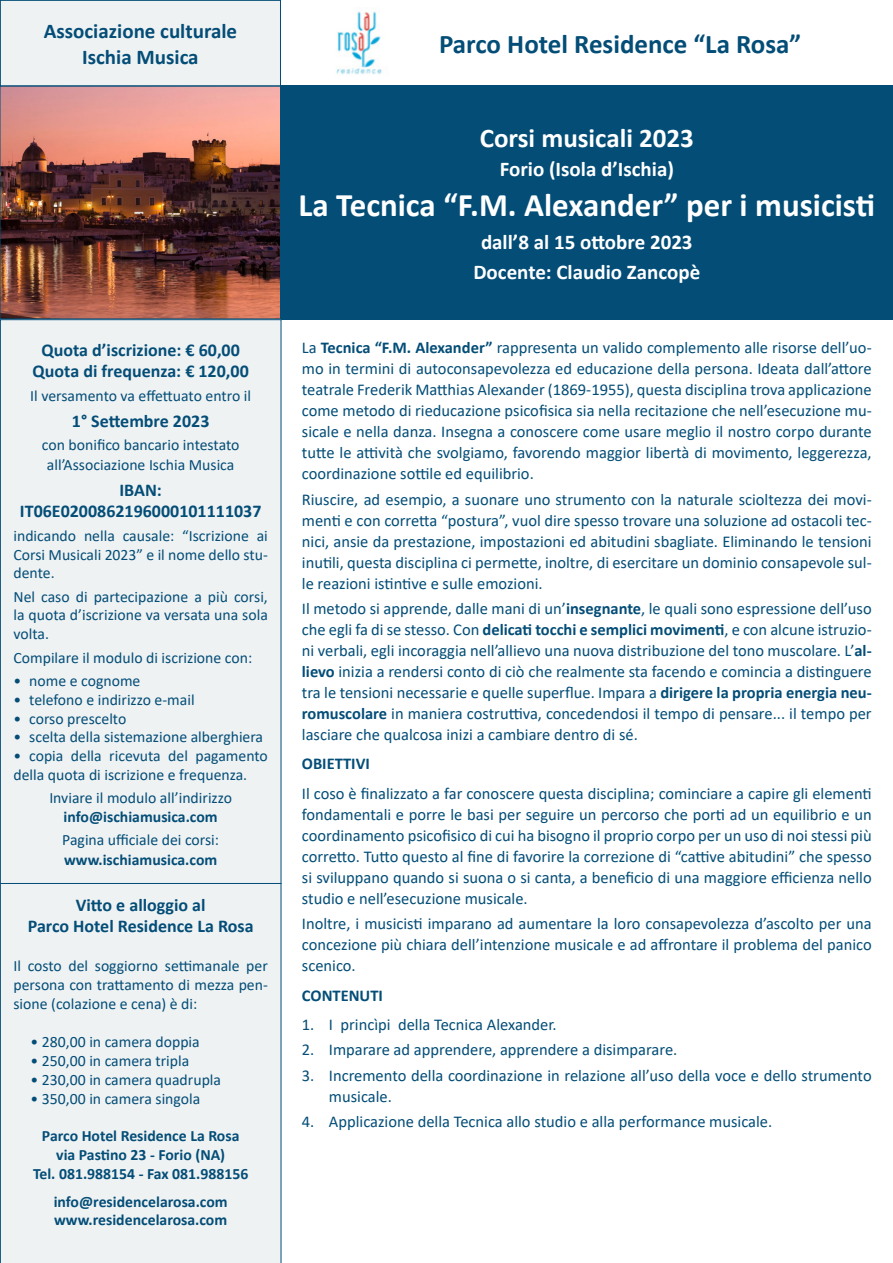
<style>
.page{position:relative;width:893px;height:1263px;background:#fff}
.page>*{position:absolute;margin:0;border:0;box-sizing:border-box;transform-origin:0 0}
.t1{font:700 33px "Calibri";color:#fff}
.t2{font:700 27px "Calibri";color:#034d77}
.t3{font:700 27px "Calibri";color:#fff}
.t4{font:700 21px "Calibri";color:#fff}
.t5{font:700 21px "Calibri";color:#034d77}
.t6{font:700 18px/21.6px "Calibri";color:#034d77;text-align:center}
.t7{font:16.5px/21px "Calibri";color:#034d77;text-align:justify}
.t8{font:700 16.5px "Calibri";color:#034d77}
.t9{font:15.75px/18.9px "Calibri";color:#034d77;text-align:justify}
.t10{font:700 15.75px "Calibri";color:#034d77}
.s1{font-weight:700}
</style>
<div class="page">
<img style="left:2px;top:88px;width:277px;height:229px">
<div style="left:0;top:86px;width:281px;height:233px;border:1px solid #034d77"></div>
<div style="left:0;top:0;width:280px;height:86px;background:#eff2f3"></div>
<div style="left:0;top:0;width:281px;height:86px;border:1px solid #034d77"></div>
<div style="left:281px;top:85px;width:612px;height:235px;background:#034d77"></div>
<img style="left:336px;top:11px;width:46px;height:64px">
<div style="left:0;top:319px;width:281px;height:944px;background:#eff2f3"></div>
<hr style="left:0;top:883px;width:281px;height:1px;background:#034d77">
<p class="t5" style="left:44px;top:17px;width:195px">Associazione culturale</p>
<p class="t5" style="left:82px;top:42px;width:118px">Ischia Musica</p>
<p class="t6" style="left:42px;top:338px;width:200px">Quota d’iscrizione: € 60,00</p>
<p class="t6" style="left:33px;top:360px;width:218px">Quota di frequenza: € 120,00</p>
<p class="t9" style="left:30px;top:386px;width:222px">Il versamento va effettuato entro il</p>
<p class="t6" style="left:72px;top:410px;width:139px">1° Settembre 2023</p>
<p class="t9" style="left:42px;top:435px;width:199px">con bonifico bancario intestato</p>
<p class="t9" style="left:47px;top:455px;width:189px">all’Associazione Ischia Musica</p>
<p class="t6" style="left:20px;top:479px;width:243px">IBAN:<br>IT06E0200862196000101111037</p>
<p class="t9" style="left:14px;top:525px;width:256px">indicando nella causale: “Iscrizione ai Corsi Musicali 2023” e il nome dello stu&shy;dente.</p>
<p class="t9" style="left:14px;top:586px;width:256px">Nel caso di partecipazione a più corsi, la quota d’iscrizione va versata una sola volta.</p>
<p class="t9" style="left:14px;top:647px;width:240px">Compilare il modulo di iscrizione con:</p>
<p class="t9" style="left:14px;top:671px;width:128px">• nome e cognome</p>
<p class="t9" style="left:14px;top:689px;width:183px">• telefono e indirizzo e-mail</p>
<p class="t9" style="left:14px;top:708px;width:114px">• corso prescelto</p>
<p class="t9" style="left:14px;top:727px;width:251px">• scelta della sistemazione alberghiera</p>
<p class="t9" style="left:14px;top:746px;width:256px">• copia della ricevuta del pagamento della quota di iscrizione e frequenza.</p>
<p class="t9" style="left:49px;top:788px;width:184px">Inviare il modulo all’indirizzo</p>
<p class="t10" style="left:64px;top:806px;width:156px">info@ischiamusica.com</p>
<p class="t9" style="left:62px;top:830px;width:158px">Pagina ufficiale dei corsi:</p>
<p class="t10" style="left:64px;top:849px;width:155px">www.ischiamusica.com</p>
<p class="t6" style="left:76px;top:894px;width:131px">Vitto e alloggio al</p>
<p class="t6" style="left:28px;top:915px;width:227px">Parco Hotel Residence La Rosa</p>
<p class="t9" style="left:14px;top:956px;width:256px">Il costo del soggiorno settimanale per persona con trattamento di mezza pen&shy;sione (colazione e cena) è di:</p>
<p class="t9" style="left:31px;top:1032px;width:171px">• 280,00 in camera doppia</p>
<p class="t9" style="left:31px;top:1051px;width:160px">• 250,00 in camera tripla</p>
<p class="t9" style="left:31px;top:1069px;width:192px">• 230,00 in camera quadrupla</p>
<p class="t9" style="left:31px;top:1088px;width:171px">• 350,00 in camera singola</p>
<p class="t10" style="left:42px;top:1125px;width:199px">Parco Hotel Residence La Rosa</p>
<p class="t10" style="left:56px;top:1144px;width:170px">via Pastino 23 - Forio (NA)</p>
<p class="t10" style="left:33px;top:1163px;width:217px">Tel. 081.988154 - Fax 081.988156</p>
<p class="t10" style="left:54px;top:1190px;width:176px">info@residencelarosa.com</p>
<p class="t10" style="left:54px;top:1209px;width:175px">www.residencelarosa.com</p>
<p class="t2" style="left:439px;top:25px;width:364px">Parco Hotel Residence “La Rosa”</p>
<p class="t3" style="left:480px;top:119px;width:216px">Corsi musicali 2023</p>
<p class="t4" style="left:500px;top:154px;width:176px">Forio (Isola d’Ischia)</p>
<p class="t1" style="left:299px;top:181px;width:578px">La Tecnica “F.M. Alexander” per i musicisti</p>
<p class="t4" style="left:481px;top:228px;width:213px">dall’8 al 15 ottobre 2023</p>
<p class="t4" style="left:473px;top:257px;width:228px">Docente: Claudio Zancopè</p>
<p class="t7" style="left:302px;top:337px;width:571px">La <span class="s1">Tecnica “F.M. Alexander”</span> rappresenta un valido complemento alle risorse dell’uo&shy;mo in termini di autoconsapevolezza ed educazione della persona. Ideata dall’attore teatrale Frederik Matthias Alexander (1869-1955), questa disciplina trova applicazione come metodo di rieducazione psicofisica sia nella recitazione che nell’esecuzione mu&shy;sicale e nella danza. Insegna a conoscere come usare meglio il nostro corpo durante tutte le attività che svolgiamo, favorendo maggior libertà di movimento, leggerezza, coordinazione sottile ed equilibrio.</p>
<p class="t7" style="left:302px;top:488px;width:571px">Riuscire, ad esempio, a suonare uno strumento con la naturale scioltezza dei movi&shy;menti e con corretta “postura”, vuol dire spesso trovare una soluzione ad ostacoli tec&shy;nici, ansie da prestazione, impostazioni ed abitudini sbagliate. Eliminando le tensioni inutili, questa disciplina ci permette, inoltre, di esercitare un dominio consapevole sul&shy;le reazioni istintive e sulle emozioni.</p>
<p class="t7" style="left:302px;top:597px;width:571px">Il metodo si apprende, dalle mani di un’<span class="s1">insegnante</span>, le quali sono espressione dell’uso che egli fa di se stesso. Con <span class="s1">delicati tocchi e semplici movimenti</span>, e con alcune istruzio&shy;ni verbali, egli incoraggia nell’allievo una nuova distribuzione del tono muscolare. L’<span class="s1">al&shy;lievo</span> inizia a rendersi conto di ciò che realmente sta facendo e comincia a distinguere tra le tensioni necessarie e quelle superflue. Impara a <span class="s1">dirigere la propria energia neu&shy;romuscolare</span> in maniera costruttiva, concedendosi il tempo di pensare... il tempo per lasciare che qualcosa inizi a cambiare dentro di sé.</p>
<p class="t8" style="left:302px;top:752px;width:69px">OBIETTIVI</p>
<p class="t7" style="left:302px;top:782px;width:571px">Il coso è finalizzato a far conoscere questa disciplina; cominciare a capire gli elementi fondamentali e porre le basi per seguire un percorso che porti ad un equilibrio e un coordinamento psicofisico di cui ha bisogno il proprio corpo per un uso di noi stessi più corretto. Tutto questo al fine di favorire la correzione di “cattive abitudini” che spesso si sviluppano quando si suona o si canta, a beneficio di una maggiore efficienza nello studio e nell’esecuzione musicale.</p>
<p class="t7" style="left:302px;top:913px;width:571px">Inoltre, i musicisti imparano ad aumentare la loro consapevolezza d’ascolto per una concezione più chiara dell’intenzione musicale e ad affrontare il problema del panico scenico.</p>
<p class="t8" style="left:302px;top:983px;width:83px">CONTENUTI</p>
<p class="t7" style="left:302px;top:1014px;width:256px">1. I princìpi della Tecnica Alexander.</p>
<p class="t7" style="left:302px;top:1039px;width:377px">2. Imparare ad apprendere, apprendere a disimparare.</p>
<p class="t7" style="left:329px;top:1064px;width:544px;text-indent:-27px">3. Incremento della coordinazione in relazione all’uso della voce e dello strumento musicale.</p>
<p class="t7" style="left:302px;top:1110px;width:472px">4. Applicazione della Tecnica allo studio e alla performance musicale.</p>
</div>
